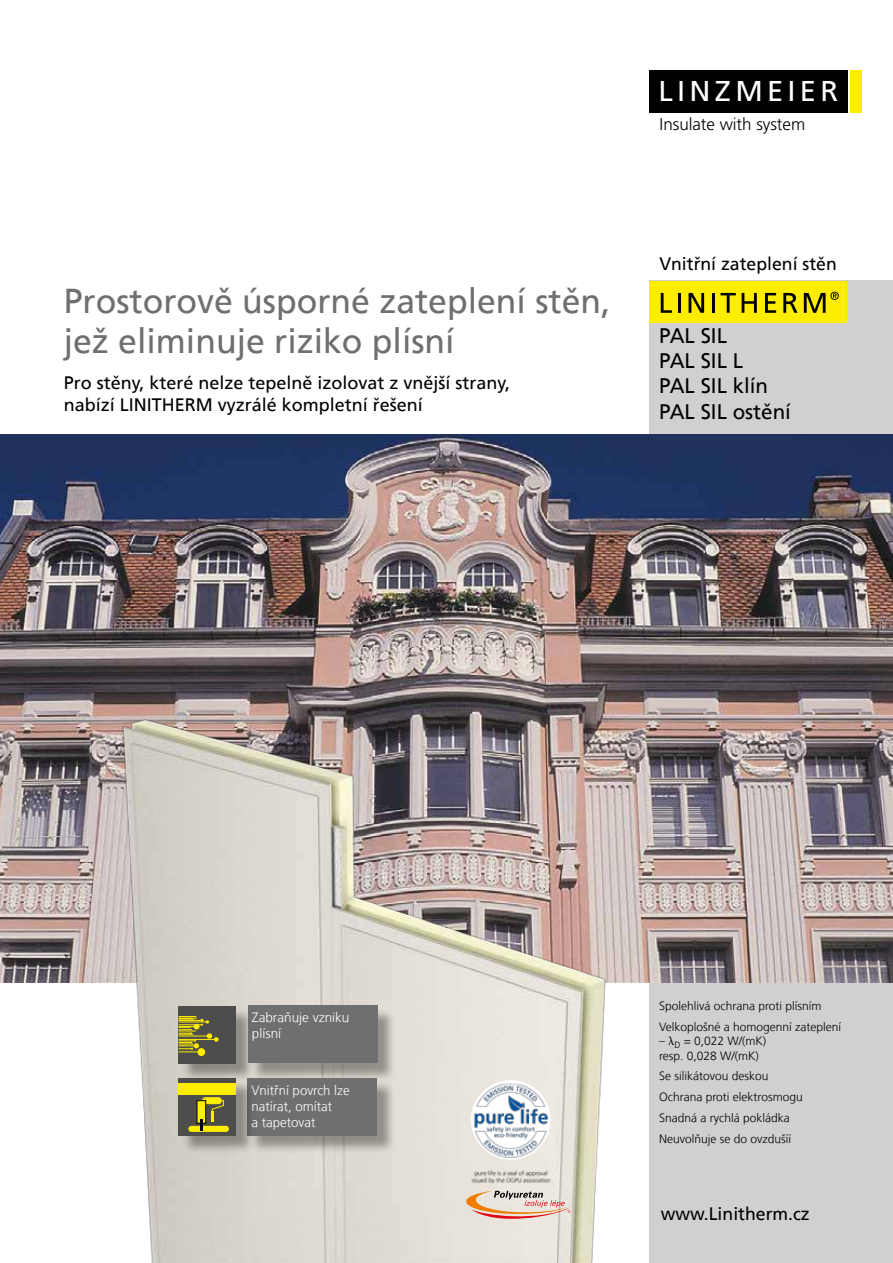
<style>
.page{position:relative;width:893px;height:1263px;background:#fff}
.page>*{position:absolute;margin:0;border:0;box-sizing:border-box;transform-origin:0 0}
.t1{font:34.5px/40.5px "Frutiger CE";color:#706f6f}
.t2{font:28.65px "Frutiger LT";letter-spacing:.145em;color:#fff}
.t3{font:21px/25.2px "Frutiger CE";color:#000}
.t4{font:18px/21.6px "Frutiger CE";color:#000}
.t5{font:300 16.95px "Frutiger LT";letter-spacing:-.005em;color:#000}
.t6{font:300 13.5px/16.2px "Frutiger CE";color:#fff}
.t7{font:300 12px/20.9px "Frutiger CE";color:#000}
.s1{font-family:"Minion Pro";font-weight:400}
</style>
<div class="page">
<div style="left:649px;top:281px;width:244px;height:982px;background:#d0d0d0"></div>
<div style="left:649px;top:281px;width:198px;height:42px;background:#ffed00"></div>
<svg style="left:661px;top:293px;width:11px;height:20px"></svg>
<hr style="left:678px;top:293px;width:3px;height:20px;background:#000">
<svg style="left:689px;top:293px;width:15px;height:20px"></svg>
<hr style="left:712px;top:293px;width:3px;height:20px;background:#000">
<svg style="left:720px;top:293px;width:16px;height:20px"></svg>
<svg style="left:742px;top:293px;width:15px;height:20px"></svg>
<svg style="left:765px;top:293px;width:11px;height:20px"></svg>
<svg style="left:783px;top:293px;width:14px;height:20px"></svg>
<svg style="left:804px;top:292px;width:35px;height:21px"></svg>
<img style="left:0;top:435px;width:893px;height:547px">
<img style="left:91px;top:465px;width:570px;height:798px">
<div style="left:181px;top:1008px;width:74px;height:74px;background:#000;opacity:.35"></div>
<div style="left:179px;top:1006px;width:57px;height:57px;background:#4d4d4c"></div>
<svg style="left:179px;top:1016px;width:40px;height:40px"></svg>
<div style="left:250px;top:1008px;width:146px;height:74px;background:#000;opacity:.35"></div>
<div style="left:248px;top:1006px;width:130px;height:57px;background:#706f6f"></div>
<div style="left:250px;top:1080px;width:146px;height:74px;background:#000;opacity:.35"></div>
<div style="left:247px;top:1078px;width:130px;height:57px;background:#706f6f"></div>
<div style="left:181px;top:1080px;width:74px;height:74px;background:#000;opacity:.35"></div>
<div style="left:179px;top:1078px;width:57px;height:57px;background:#4d4d4c"></div>
<div style="left:179px;top:1083px;width:57px;height:11px;background:#ffed00"></div>
<div style="left:202px;top:1097px;width:20px;height:7px;background:#ffed00;border-radius:4px"></div>
<svg style="left:211px;top:1100px;width:13px;height:22px"></svg>
<div style="left:188px;top:1126px;width:41px;height:6px;background:#ffed00;border-radius:3px"></div>
<div style="left:197px;top:1101px;width:9px;height:22px;background:#ffed00"></div>
<div style="left:197px;top:1100px;width:9px;height:23px;border:1px solid #000"></div>
<svg style="left:200px;top:1107px;width:3px;height:24px"></svg>
<div style="left:649px;top:70px;width:198px;height:42px;background:#000"></div>
<div style="left:850px;top:70px;width:12px;height:42px;background:#ffed00"></div>
<img style="left:468px;top:1080px;width:86px;height:105px">
<svg style="left:466px;top:1191px;width:105px;height:28px;background:#debdaa"></svg>
<h1 class="t1" style="left:64px;top:281px;width:548px">Prostorově úsporné zateplení stěn, jež eliminuje riziko plísní</h1>
<h3 class="t4" style="left:64px;top:372px;width:448px">Pro stěny, které nelze tepelně izolovat z vnější strany, nabízí LINITHERM vyzrálé kompletní řešení</h3>
<h2 class="t2" style="left:658px;top:74px;width:181px">LINZMEIER</h2>
<h3 class="t5" style="left:660px;top:114px;width:147px">Insulate with system</h3>
<h3 class="t4" style="left:659px;top:253px;width:179px">Vnitřní zateplení stěn</h3>
<h3 class="t3" style="left:659px;top:323px;width:133px">PAL SIL<br>PAL SIL L<br>PAL SIL klín<br>PAL SIL ostění</h3>
<p class="t6" style="left:252px;top:1009px;width:99px">Zabraňuje vzniku plísní</p>
<p class="t6" style="left:251px;top:1082px;width:100px">Vnitřní povrch lze natírat, omítat<br>a tapetovat</p>
<p class="t7" style="left:659px;top:995px;width:184px">Spolehlivá ochrana proti plísním<br>Velkoplošné a homogenní zateplení</p>
<p class="t7" style="left:659px;top:1034px;width:109px;line-height:14.4px">– <span class="s1">λ</span><sub>D</sub> = 0,022 W/(mK) resp. 0,028 W/(mK)</p>
<p class="t7" style="left:659px;top:1065px;width:145px">Se silikátovou deskou<br>Ochrana proti elektrosmogu<br>Snadná a rychlá pokládka<br>Neuvolňuje se do ovzdušíí</p>
<h3 class="t4" style="left:661px;top:1203px;width:150px">www.Linitherm.cz</h3>
</div>
